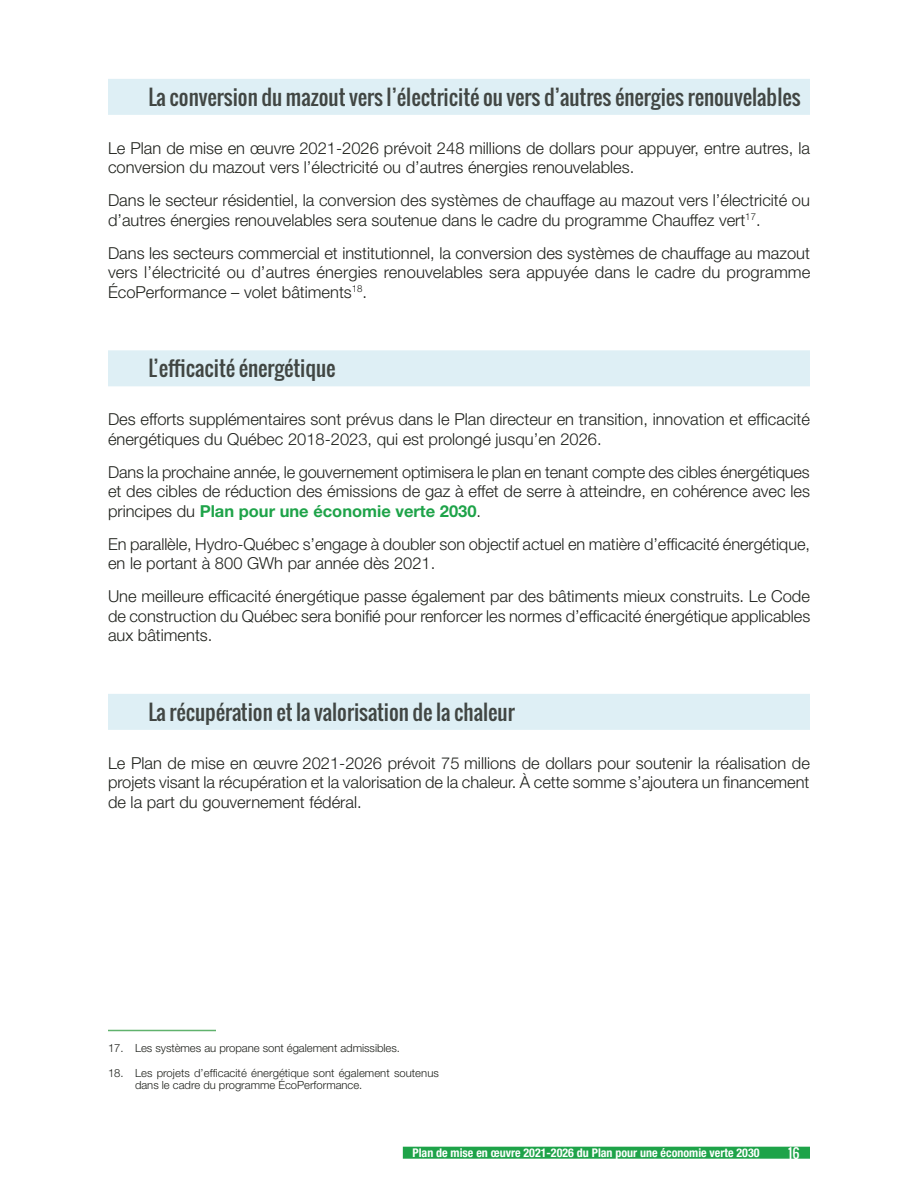
<style>
.page{position:relative;width:918px;height:1188px;background:#fff}
.page>*{position:absolute;margin:0;border:0;box-sizing:border-box;transform-origin:0 0}
.t1{font:21px "Oswald";color:#414643}
.t2{font:300 16.5px/19.5px "Helvetica Neue";color:#20221d}
.t3{font:13.5px "Oswald";color:#fff}
.t4{font:700 condensed 12px "Helvetica Neue";color:#fff}
.Note{font:300 11.25px/12.3px "Helvetica Neue";color:#20221d}
.s1{font-family:"Helvetica Neue LT Std";font-weight:700;color:#1ea349}
</style>
<div class="page">
<div style="left:403px;top:1147px;width:407px;height:12px;background:#1ea349"></div>
<div style="left:108px;top:79px;width:702px;height:36px;background:#deeff5"></div>
<div style="left:108px;top:350px;width:702px;height:36px;background:#deeff5"></div>
<div style="left:108px;top:694px;width:702px;height:36px;background:#deeff5"></div>
<hr style="left:108px;top:1030px;width:108px;height:1px;background:#60b26d">
<h3 class="t1" style="left:148px;top:81px;width:654px">La conversion du mazout vers l’électricité ou vers d’autres énergies renouvelables</h3>
<p class="t2" style="left:108px;top:138px;width:703px">Le Plan de mise en œuvre 2021-2026 prévoit 248 millions de dollars pour appuyer, entre autres, la conversion du mazout vers l’électricité ou d’autres énergies renouvelables.</p>
<p class="t2" style="left:108px;top:190px;width:704px">Dans le secteur résidentiel, la conversion des systèmes de chauffage au mazout vers l’électricité ou d’autres énergies renouvelables sera soutenue dans le cadre du programme Chauffez vert<sup>17</sup>.</p>
<p class="t2" style="left:108px;top:243px;width:704px;text-align:justify">Dans les secteurs commercial et institutionnel, la conversion des systèmes de chauffage au mazout vers l’électricité ou d’autres énergies renouvelables sera appuyée dans le cadre du programme ÉcoPerformance – volet bâtiments<sup>18</sup>.</p>
<h3 class="t1" style="left:148px;top:352px;width:189px">L’efficacité énergétique</h3>
<p class="t2" style="left:108px;top:409px;width:704px">Des efforts supplémentaires sont prévus dans le Plan directeur en transition, innovation et efficacité énergétiques du Québec 2018-2023, qui est prolongé jusqu’en 2026.</p>
<p class="t2" style="left:108px;top:462px;width:704px;text-align:justify">Dans la prochaine année, le gouvernement optimisera le plan en tenant compte des cibles énergétiques et des cibles de réduction des émissions de gaz à effet de serre à atteindre, en cohérence avec les principes du <span class="s1">Plan pour une économie verte 2030</span>.</p>
<p class="t2" style="left:108px;top:534px;width:704px">En parallèle, Hydro-Québec s’engage à doubler son objectif actuel en matière d’efficacité énergétique, en le portant à 800 GWh par année dès 2021.</p>
<p class="t2" style="left:108px;top:586px;width:704px;text-align:justify">Une meilleure efficacité énergétique passe également par des bâtiments mieux construits. Le Code de construction du Québec sera bonifié pour renforcer les normes d’efficacité énergétique applicables aux bâtiments.</p>
<h3 class="t1" style="left:148px;top:696px;width:368px">La récupération et la valorisation de la chaleur</h3>
<p class="t2" style="left:108px;top:753px;width:704px;text-align:justify">Le Plan de mise en œuvre 2021-2026 prévoit 75 millions de dollars pour soutenir la réalisation de projets visant la récupération et la valorisation de la chaleur. À cette somme s’ajoutera un financement de la part du gouvernement fédéral.</p>
<p class="Note" style="left:108px;top:1041px;width:294px">17. Les systèmes au propane sont également admissibles.</p>
<p class="Note" style="left:135px;top:1066px;width:305px;text-indent:-27px">18. Les projets d’efficacité énergétique sont également soutenus dans le cadre du programme ÉcoPerformance.</p>
<p class="t4" style="left:412px;top:1146px;width:349px">Plan de mise en œuvre 2021-2026 du Plan pour une économie verte 2030</p>
<p class="t3" style="left:788px;top:1143px;width:13px">16</p>
</div>
